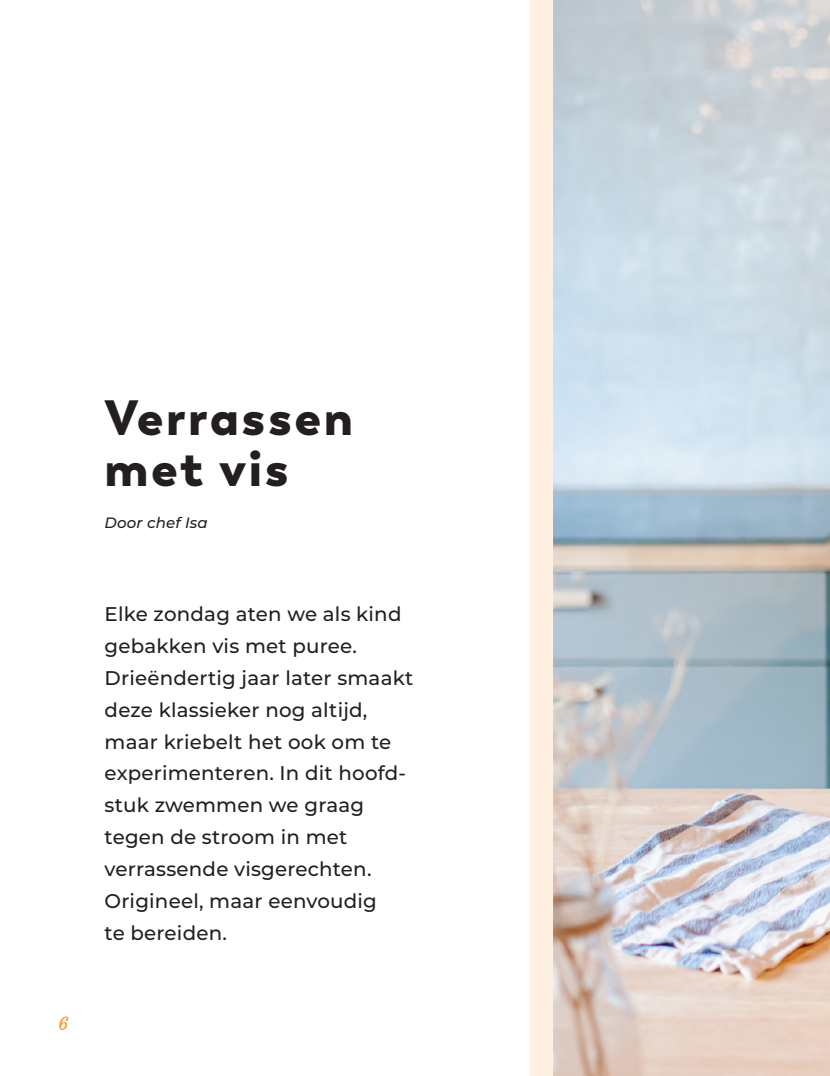
<style>
.page{position:relative;width:830px;height:1076px;background:#fff}
.page>*{position:absolute;margin:0;border:0;box-sizing:border-box;transform-origin:0 0}
.t1{font:900 49.35px/51.3px "Trenda";letter-spacing:.05em;color:#231f20}
.t2{font:500 19.8px/31.8px "Montserrat";letter-spacing:.01em;color:#231f20}
.t3{font:18px "Courgette";color:#f89b33}
.t4{font:italic 500 15px "Montserrat";letter-spacing:.01em;color:#231f20}
</style>
<div class="page">
<div style="left:530px;top:0;width:23px;height:1076px;background:#fef1e1"></div>
<img style="left:553px;top:0;width:276px;height:1076px">
<p class="t3" style="left:58px;top:1012px;width:11px">6</p>
<h1 class="t1" style="left:105px;top:392px;width:250px">Verrassen met vis</h1>
<p class="t4" style="left:105px;top:512px;width:105px">Door chef Isa</p>
<p class="t2" style="left:105px;top:597px;width:310px">Elke zondag aten we als kind gebakken vis met puree.<br>Drieëndertig jaar later smaakt deze klassieker nog altijd, maar kriebelt het ook om te experimenteren. In dit hoofd&shy;stuk zwemmen we graag tegen de stroom in met verrassende visgerechten.<br>Origineel, maar eenvoudig<br>te bereiden.</p>
</div>
